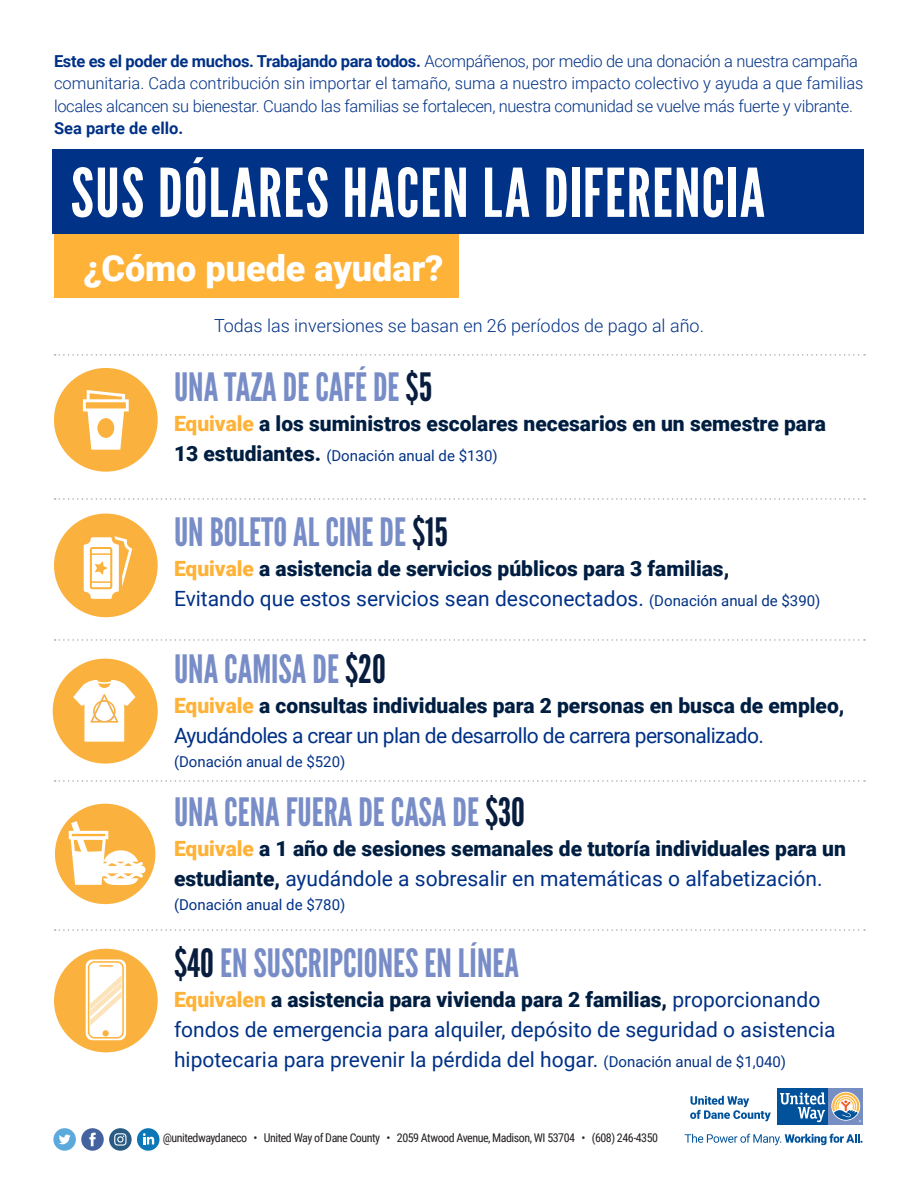
<style>
.page{position:relative;width:918px;height:1188px;background:#fff}
.page>*{position:absolute;margin:0;border:0;box-sizing:border-box;transform-origin:0 0}
.Headline_2a{font:67.05px "League Gothic";letter-spacing:.02em;color:#fff}
.t1{font:39px "League Gothic";color:#788dc7}
.Headline_2a-2{font:900 36px "Roboto";color:#fff}
.t2{font:900 21px/30px "Roboto";color:#001e41}
.t3{font:21px/30px "Roboto";color:#003186}
.t4{font:21px "Roboto";letter-spacing:-.03em;color:#003186}
.t5{font:300 18px "Roboto";color:#003186}
.t6{font:300 16.5px/22.5px "Roboto";letter-spacing:-.02em;color:#003186}
.t7{font:15px "Roboto";color:#003186}
.t8{font:12px "Roboto Condensed";letter-spacing:-.04em;color:#231f20}
.s1{font-weight:700}
.s2{color:#081d3e}
.s3{color:#ffb238}
.s4{font-weight:900;font-size:21px;color:#001e41}
.s5{font-weight:400;color:#003186}
.s6{font-weight:400;font-size:15px;color:#003186}
.s7{font-weight:900;color:#001e41}
.s8{font-size:15px}
</style>
<div class="page">
<div style="left:54px;top:234px;width:404px;height:64px;background:#ffb238"></div>
<div style="left:53px;top:149px;width:811px;height:84px;background:#003287"></div>
<div style="left:828px;top:1088px;width:35px;height:37px;background:#768ec2"></div>
<svg style="left:831px;top:1092px;width:29px;height:29px"></svg>
<div style="left:777px;top:1088px;width:51px;height:37px;background:#01529b"></div>
<svg style="left:780px;top:1092px;width:45px;height:30px"></svg>
<svg style="left:832px;top:1093px;width:29px;height:29px"></svg>
<svg style="left:685px;top:1134px;width:178px;height:11px"></svg>
<svg style="left:690px;top:1096px;width:81px;height:25px"></svg>
<svg style="left:54px;top:514px;width:104px;height:103px"></svg>
<svg style="left:54px;top:368px;width:104px;height:104px"></svg>
<svg style="left:55px;top:354px;width:810px;height:2px"></svg>
<svg style="left:55px;top:780px;width:810px;height:2px"></svg>
<svg style="left:55px;top:639px;width:810px;height:2px"></svg>
<svg style="left:55px;top:498px;width:810px;height:2px"></svg>
<svg style="left:55px;top:929px;width:810px;height:2px"></svg>
<div style="left:54px;top:949px;width:104px;height:103px;background:#fbb13d;border-radius:50%"></div>
<div style="left:86px;top:959px;width:40px;height:81px;background:#fff;border-radius:7px"></div>
<div style="left:88px;top:961px;width:36px;height:78px;border:2px solid #ffb238;border-radius:6px"></div>
<div style="left:102px;top:1030px;width:7px;height:6px;background:#fbb13d;border-radius:50%"></div>
<svg style="left:100px;top:965px;width:12px;height:2px"></svg>
<svg style="left:90px;top:975px;width:31px;height:51px"></svg>
<div style="left:53px;top:659px;width:105px;height:105px;background:#fbb13d;border-radius:50%"></div>
<svg style="left:73px;top:680px;width:62px;height:62px"></svg>
<div style="left:55px;top:804px;width:100px;height:100px;background:#fbb13d;border-radius:50%"></div>
<svg style="left:66px;top:815px;width:80px;height:72px"></svg>
<div style="left:53px;top:1128px;width:23px;height:23px;background:#5ca9dc;border-radius:11px"></div>
<svg style="left:59px;top:1135px;width:12px;height:9px"></svg>
<svg style="left:137px;top:1128px;width:22px;height:23px"></svg>
<svg style="left:143px;top:1133px;width:11px;height:11px"></svg>
<div style="left:81px;top:1128px;width:23px;height:23px;background:#44629f;border-radius:11px"></div>
<svg style="left:89px;top:1133px;width:7px;height:13px"></svg>
<div style="left:109px;top:1128px;width:23px;height:23px;background:#295b84;border-radius:11px"></div>
<svg style="left:114px;top:1133px;width:13px;height:13px"></svg>
<p class="t6" style="left:54px;top:49px;width:806px"><span class="s1">Este es el poder de muchos. Trabajando para todos.</span> Acompáñenos, por medio de una donación a nuestra campaña</p>
<p class="t6" style="left:54px;top:72px;width:811px">comunitaria. Cada contribución sin importar el tamaño, suma a nuestro impacto colectivo y ayuda a que familias locales alcancen su bienestar. Cuando las familias se fortalecen, nuestra comunidad se vuelve más fuerte y vibrante.<br><span class="s1">Sea parte de ello.</span></p>
<p class="Headline_2a" style="left:71px;top:153px;width:696px">SUS DÓLARES HACEN LA DIFERENCIA</p>
<p class="Headline_2a-2" style="left:83px;top:242px;width:362px">¿Cómo puede ayudar?</p>
<p class="t5" style="left:214px;top:312px;width:491px">Todas las inversiones se basan en 26 períodos de pago al año.</p>
<p class="t1" style="left:174px;top:364px;width:260px">UNA TAZA DE CAFÉ DE <span class="s2">$5</span></p>
<p class="t2" style="left:174px;top:408px;width:653px"><span class="s3">Equivale</span> a los suministros escolares necesarios en un semestre para</p>
<p class="t7" style="left:174px;top:445px;width:325px"><span class="s4">13 estudiantes.</span> (Donación anual de $130)</p>
<p class="t1" style="left:174px;top:509px;width:275px">UN BOLETO AL CINE DE <span class="s2">$15</span></p>
<p class="t2" style="left:174px;top:553px;width:648px"><span class="s3">Equivale</span> a asistencia de servicios públicos para 3 familias,<br><span class="s5">Evitando que estos servicios sean desconectados.</span> <span class="s6">(Donación anual de $390)</span></p>
<p class="t1" style="left:174px;top:646px;width:213px">UNA CAMISA DE <span class="s2">$20</span></p>
<p class="t2" style="left:174px;top:690px;width:672px"><span class="s3">Equivale</span> a consultas individuales para 2 personas en busca de empleo,</p>
<p class="t4" style="left:174px;top:721px;width:591px">Ayudándoles a crear un plan de desarrollo de carrera personalizado.</p>
<p class="t7" style="left:174px;top:751px;width:173px">(Donación anual de $520)</p>
<p class="t1" style="left:174px;top:789px;width:353px">UNA CENA FUERA DE CASA DE <span class="s2">$30</span></p>
<p class="t2" style="left:174px;top:833px;width:673px"><span class="s3">Equivale</span> a 1 año de sesiones semanales de tutoría individuales para un</p>
<p class="t3" style="left:174px;top:863px;width:650px"><span class="s7">estudiante,</span> ayudándole a sobresalir en matemáticas o alfabetización.</p>
<p class="t7" style="left:174px;top:894px;width:173px">(Donación anual de $780)</p>
<p class="t1" style="left:174px;top:940px;width:347px"><span class="s2">$40</span> EN SUSCRIPCIONES EN LÍNEA</p>
<p class="t2" style="left:174px;top:984px;width:648px"><span class="s3">Equivalen</span> a asistencia para vivienda para 2 familias, <span class="s5">proporcionando</span></p>
<p class="t3" style="left:174px;top:1014px;width:663px">fondos de emergencia para alquiler, depósito de seguridad o asistencia hipotecaria para prevenir la pérdida del hogar. <span class="s8">(Donación anual de $1,040)</span></p>
<p class="t8" style="left:163px;top:1130px;width:497px">@unitedwaydaneco • United Way of Dane County • 2059 Atwood Avenue, Madison, WI 53704 • (608) 246-4350</p>
</div>
